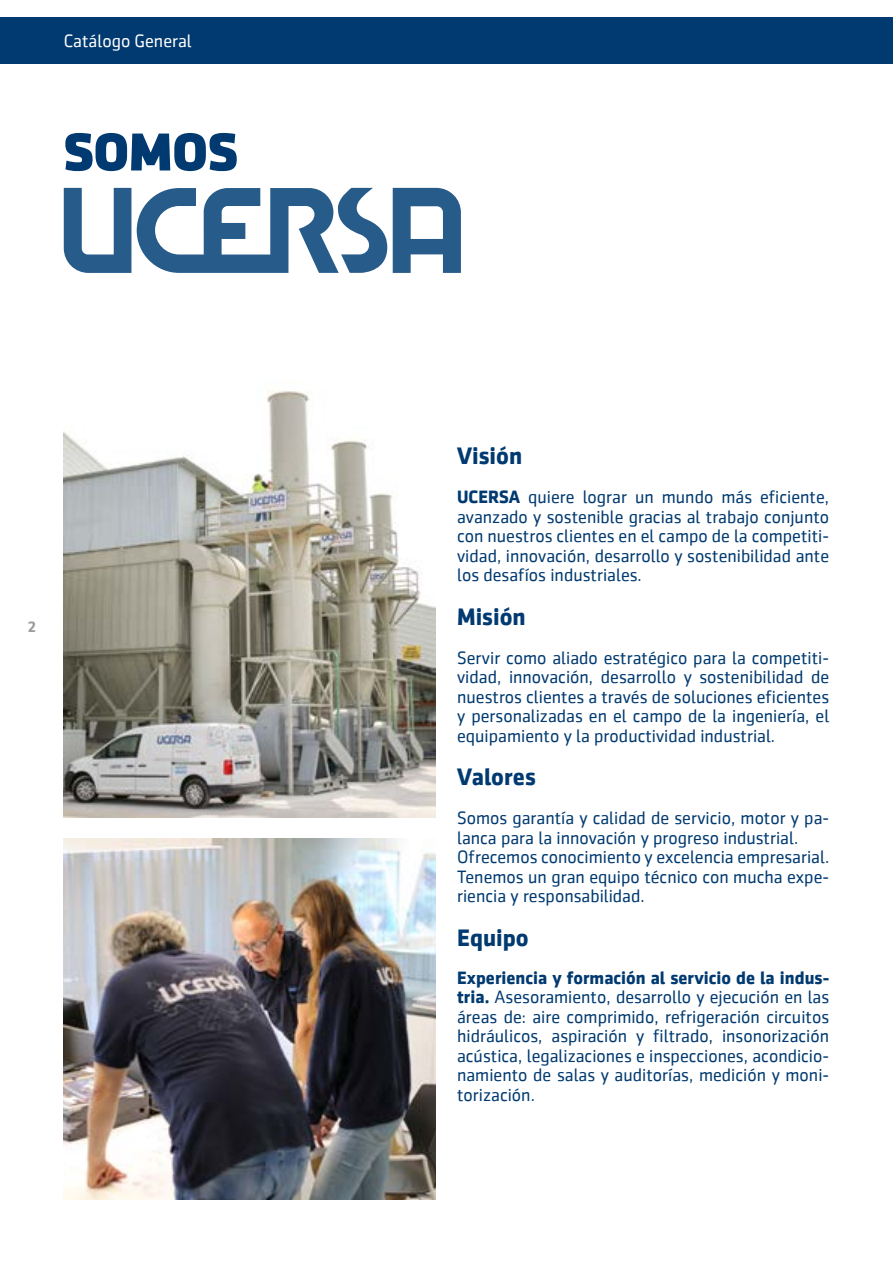
<style>
.page{position:relative;width:893px;height:1263px;background:#fff}
.page>*{position:absolute;margin:0;border:0;box-sizing:border-box;transform-origin:0 0}
.t1{font:800 54px "Sentico Sans DT";color:#003a70}
.t2{font:700 24px "Sentico Sans DT";color:#003a70}
.t3{font:18px/19.5px "Sentico Sans DT";color:#003a70;text-align:justify}
.t4{font:18px "Sentico Sans DT";color:#fff}
.t5{font:700 15px "Sentico Sans DT";color:#9d9d9c}
.s1{font-weight:700}
</style>
<div class="page">
<div style="left:0;top:17px;width:893px;height:47px;background:#003a70"></div>
<img style="left:64px;top:838px;width:372px;height:361px">
<img style="left:64px;top:390px;width:372px;height:427px">
<svg style="left:64px;top:188px;width:397px;height:85px"></svg>
<p class="t4" style="left:64px;top:35px;width:130px">Catálogo General</p>
<h1 class="t1" style="left:64px;top:120px;width:175px">SOMOS</h1>
<p class="t5" style="left:27px;top:621px;width:10px">2</p>
<h2 class="t2" style="left:457px;top:446px;width:67px">Visión</h2>
<p class="t3" style="left:457px;top:487px;width:374px"><span class="s1">UCERSA</span> quiere lograr un mundo más eficiente, avanzado y sostenible gracias al trabajo conjunto con nuestros clientes en el campo de la competiti&shy;vidad, innovación, desarrollo y sostenibilidad ante los desafíos industriales.</p>
<h2 class="t2" style="left:457px;top:607px;width:70px">Misión</h2>
<p class="t3" style="left:457px;top:648px;width:374px">Servir como aliado estratégico para la competiti&shy;vidad, innovación, desarrollo y sostenibilidad de nuestros clientes a través de soluciones eficientes y personalizadas en el campo de la ingeniería, el equipamiento y la productividad industrial.</p>
<h2 class="t2" style="left:457px;top:767px;width:80px">Valores</h2>
<p class="t3" style="left:457px;top:808px;width:374px;text-align:left">Somos garantía y calidad de servicio, motor y pa&shy;lanca para la innovación y progreso industrial.<br>Ofrecemos conocimiento y excelencia empresarial.<br>Tenemos un gran equipo técnico con mucha expe&shy;riencia y responsabilidad.</p>
<h2 class="t2" style="left:457px;top:928px;width:73px">Equipo</h2>
<p class="t3" style="left:457px;top:968px;width:374px"><span class="s1">Experiencia y formación al servicio de la indus&shy;tria.</span> Asesoramiento, desarrollo y ejecución en las áreas de: aire comprimido, refrigeración circuitos hidráulicos, aspiración y filtrado, insonorización acústica, legalizaciones e inspecciones, acondicio&shy;namiento de salas y auditorías, medición y moni&shy;torización.</p>
</div>
